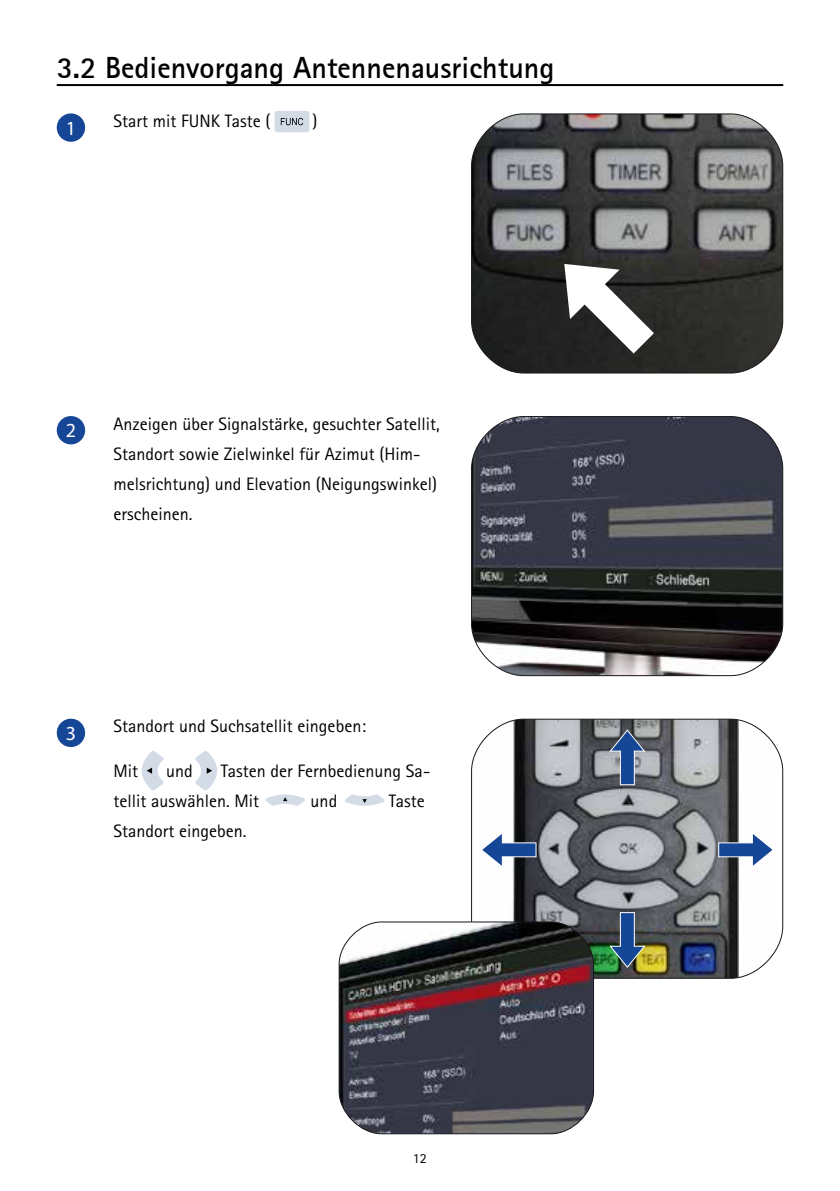
<style>
.page{position:relative;width:840px;height:1191px;background:#fff}
.page>*{position:absolute;margin:0;border:0;box-sizing:border-box;transform-origin:0 0}
.t1{font:700 30px "Libre Sans Serif S Si";color:#000}
.t2{font:20px "Myriad Pro";color:#fff}
.t3{font:18px/30px "Rotis Sans Serif";color:#000}
.t4{font:14px "Rotis Sans Serif";color:#000}
</style>
<div class="page">
<hr style="left:57px;top:84px;width:725px;height:2px;background:#000">
<img style="left:471px;top:416px;width:311px;height:259px">
<img style="left:473px;top:720px;width:309px;height:258px">
<img style="left:340px;top:922px;width:253px;height:211px">
<div style="left:338px;top:921px;width:255px;height:213px;border:1px solid #18161a;border-radius:42px"></div>
<div style="left:57px;top:113px;width:28px;height:29px;background:#164796;border-radius:50%"></div>
<div style="left:57px;top:416px;width:28px;height:28px;background:#164796;border-radius:50%"></div>
<div style="left:57px;top:718px;width:28px;height:29px;background:#164796;border-radius:50%"></div>
<svg style="left:479px;top:830px;width:57px;height:39px"></svg>
<svg style="left:717px;top:830px;width:57px;height:39px"></svg>
<svg style="left:608px;top:911px;width:38px;height:57px;background:#49636c"></svg>
<svg style="left:608px;top:728px;width:38px;height:57px;background:#657895"></svg>
<svg style="left:265px;top:794px;width:40px;height:12px"></svg>
<svg style="left:142px;top:751px;width:22px;height:40px"></svg>
<svg style="left:195px;top:751px;width:22px;height:40px"></svg>
<svg style="left:358px;top:800px;width:27px;height:6px"></svg>
<svg style="left:345px;top:794px;width:39px;height:11px"></svg>
<div style="left:274px;top:111px;width:35px;height:21px;background:#d2dbe6;border-radius:3px"></div>
<svg style="left:280px;top:118px;width:23px;height:7px"></svg>
<img style="left:471px;top:115px;width:311px;height:258px">
<svg style="left:564px;top:264px;width:89px;height:89px"></svg>
<h1 class="t1" style="left:57px;top:49px;width:499px">3.2 Bedienvorgang Antennenausrichtung</h1>
<p class="t2" style="left:66px;top:116px;width:12px">1</p>
<p class="t3" style="left:113px;top:106px;width:158px">Start mit FUNK Taste (</p>
<p class="t3" style="left:312px;top:106px;width:7px">)</p>
<p class="t2" style="left:66px;top:418px;width:12px">2</p>
<p class="t3" style="left:113px;top:408px;width:327px">Anzeigen über Signalstärke, gesuchter Satellit, Standort sowie Zielwinkel für Azimut (Him&shy;melsrichtung) und Elevation (Neigungswinkel) erscheinen.</p>
<p class="t2" style="left:66px;top:721px;width:12px">3</p>
<p class="t3" style="left:113px;top:711px;width:254px">Standort und Suchsatellit eingeben:</p>
<p class="t3" style="left:113px;top:755px;width:318px;text-indent:107px">Tasten der Fernbedienung Sa&shy;tellit auswählen. Mit</p>
<p class="t3" style="left:113px;top:755px;width:26px">Mit</p>
<p class="t3" style="left:166px;top:755px;width:28px">und</p>
<p class="t3" style="left:310px;top:785px;width:28px">und</p>
<p class="t3" style="left:388px;top:785px;width:37px">Taste</p>
<p class="t3" style="left:113px;top:815px;width:134px">Standort eingeben.</p>
<p class="t4" style="left:413px;top:1149px;width:15px">12</p>
</div>
